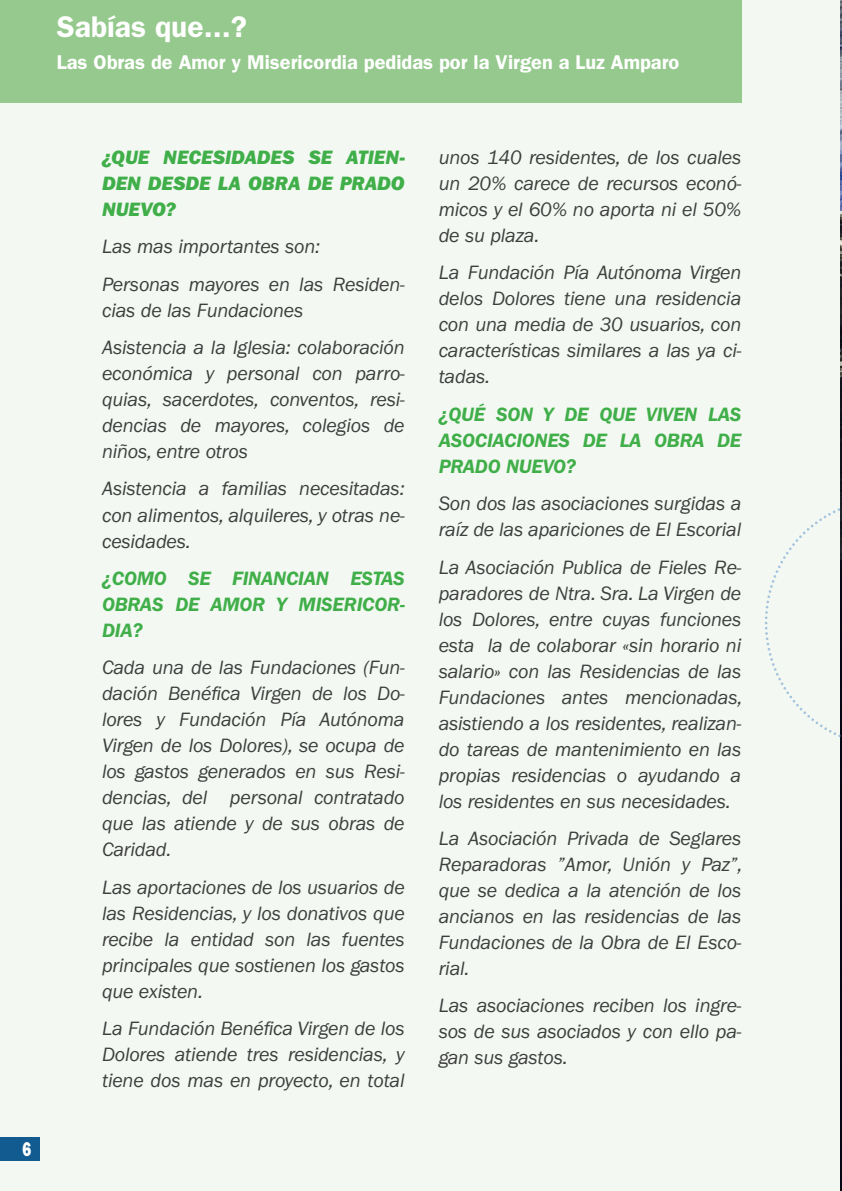
<style>
.page{position:relative;width:842px;height:1191px;background:#f3f9f2}
.page>*{position:absolute;margin:0;border:0;box-sizing:border-box;transform-origin:0 0}
.t1{font:600 30px "ITC Franklin Gothic Std";color:#fff}
.Párrafo_Artículo{font:italic 20px/26px "ITC Franklin Gothic Std";letter-spacing:-.01em;color:#3e3e3f;text-align:justify}
.Párrafo_Artículo-2{font:italic 600 20px/26px "ITC Franklin Gothic Std";letter-spacing:-.01em;color:#40ae49;text-align:justify}
.t2{font:600 20px "ITC Franklin Gothic Std";color:#fff}
.Párrafo_Artículo-3{font:20px/26px "ITC Franklin Gothic Std Hvy It";color:#40ae49;text-align:justify}
.Número_de_Página__Pa{font:20px "ITC Franklin Gothic Std Hvy";color:#fff;scale:.74 1}
</style>
<div class="page">
<img style="left:841px;top:0;width:1px;height:1191px">
<div style="left:0;top:0;width:741px;height:102px;background:#95c98d"></div>
<div style="left:0;top:1137px;width:40px;height:23px;background:#115b90"></div>
<svg style="left:765px;top:508px;width:76px;height:229px"></svg>
<p class="t1" style="left:57px;top:9px;width:192px">Sabías que...?</p>
<p class="t2" style="left:57px;top:50px;width:624px">Las Obras de Amor y Misericordia pedidas por la Virgen a Luz Amparo</p>
<p class="Número_de_Página__Pa" style="left:22px;top:1137px;width:13px">6</p>
<p class="Párrafo_Artículo-3" style="left:102px;top:144px;width:305px">¿QUE NECESIDADES SE ATIEN-DEN DESDE LA OBRA DE PRADO NUEVO?</p>
<p class="Párrafo_Artículo" style="left:102px;top:234px;width:220px">Las mas importantes son:</p>
<p class="Párrafo_Artículo" style="left:102px;top:271px;width:304px">Personas mayores en las Residen&shy;cias de las Fundaciones</p>
<p class="Párrafo_Artículo" style="left:102px;top:335px;width:304px">Asistencia a la Iglesia: colaboración económica y personal con parro&shy;quias, sacerdotes, conventos, resi&shy;dencias de mayores, colegios de niños, entre otros</p>
<p class="Párrafo_Artículo" style="left:102px;top:476px;width:304px">Asistencia a familias necesitadas: con alimentos, alquileres, y otras ne&shy;cesidades.</p>
<p class="Párrafo_Artículo-2" style="left:102px;top:565px;width:304px">¿COMO SE FINANCIAN ESTAS OBRAS DE AMOR Y MISERICOR-DIA?</p>
<p class="Párrafo_Artículo" style="left:102px;top:655px;width:304px">Cada una de las Fundaciones (Fun&shy;dación Benéfica Virgen de los Do&shy;lores y Fundación Pía Autónoma Virgen de los Dolores), se ocupa de los gastos generados en sus Resi&shy;dencias, del personal contratado que las atiende y de sus obras de Caridad.</p>
<p class="Párrafo_Artículo" style="left:102px;top:874px;width:304px">Las aportaciones de los usuarios de las Residencias, y los donativos que recibe la entidad son las fuentes principales que sostienen los gastos que existen.</p>
<p class="Párrafo_Artículo" style="left:102px;top:1015px;width:304px">La Fundación Benéfica Virgen de los Dolores atiende tres residencias, y tiene dos mas en proyecto, en total</p>
<p class="Párrafo_Artículo" style="left:439px;top:145px;width:304px">unos 140 residentes, de los cuales un 20% carece de recursos econó&shy;micos y el 60% no aporta ni el 50% de su plaza.</p>
<p class="Párrafo_Artículo" style="left:439px;top:260px;width:304px">La Fundación Pía Autónoma Virgen delos Dolores tiene una residencia con una media de 30 usuarios, con características similares a las ya ci&shy;tadas.</p>
<p class="Párrafo_Artículo-2" style="left:439px;top:401px;width:304px">¿QUÉ SON Y DE QUE VIVEN LAS ASOCIACIONES DE LA OBRA DE PRADO NUEVO?</p>
<p class="Párrafo_Artículo" style="left:439px;top:491px;width:304px">Son dos las asociaciones surgidas a raíz de las apariciones de El Escorial</p>
<p class="Párrafo_Artículo" style="left:439px;top:554px;width:305px">La Asociación Publica de Fieles Re&shy;paradores de Ntra. Sra. La Virgen de los Dolores, entre cuyas funciones esta la de colaborar «sin horario ni salario» con las Residencias de las Fundaciones antes mencionadas, asistiendo a los residentes, realizan&shy;do tareas de mantenimiento en las propias residencias o ayudando a los residentes en sus necesidades.</p>
<p class="Párrafo_Artículo" style="left:439px;top:825px;width:305px">La Asociación Privada de Seglares Reparadoras ”Amor, Unión y Paz”, que se dedica a la atención de los ancianos en las residencias de las Fundaciones de la Obra de El Esco&shy;rial.</p>
<p class="Párrafo_Artículo" style="left:439px;top:993px;width:304px">Las asociaciones reciben los ingre&shy;sos de sus asociados y con ello pa&shy;gan sus gastos.</p>
</div>
